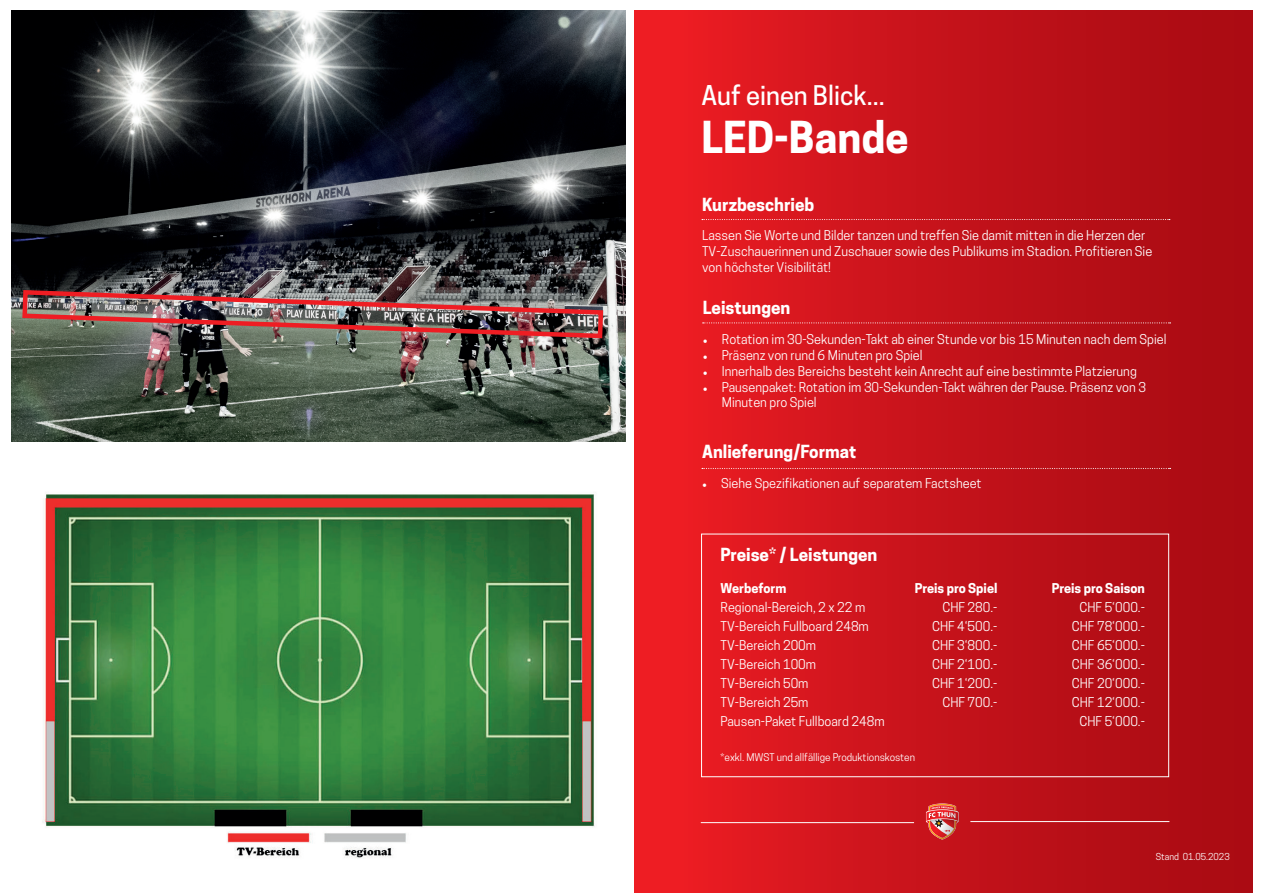
<style>
.page{position:relative;width:1263px;height:893px;background:#fff}
.page>*{position:absolute;margin:0;border:0;box-sizing:border-box;transform-origin:0 0}
.t1{font:700 41.4px "Cooper Hewitt";color:#fff}
.t2{font:500 25.5px "Cooper Hewitt";color:#fff}
.t3{font:700 16.95px "Cooper Hewitt";color:#fff}
.t4{font:12.75px/15.9px "Cooper Hewitt";color:#fff}
.t5{font:700 12.75px "Cooper Hewitt";color:#fff}
.t6{font:10.05px "Cooper Hewitt";color:#fff}
.t7{font:9px "Cooper Hewitt";color:#fff}
.s1{font-family:"Minion Pro"}
</style>
<div class="page">
<div style="left:635px;top:10px;width:618px;height:883px;background:linear-gradient(to right,#ed1d24,#a40a12)"></div>
<img style="left:12px;top:10px;width:614px;height:431px">
<div style="left:701px;top:534px;width:468px;height:243px;border:1px solid #fff"></div>
<svg style="left:926px;top:803px;width:32px;height:37px"></svg>
<hr style="left:701px;top:822px;width:213px;height:1px;background:#fff">
<hr style="left:970px;top:821px;width:199px;height:1px;background:#fff">
<svg style="left:702px;top:219px;width:468px;height:1px"></svg>
<svg style="left:702px;top:468px;width:468px;height:1px"></svg>
<svg style="left:703px;top:322px;width:467px;height:1px"></svg>
<img style="left:20px;top:288px;width:585px;height:53px">
<img style="left:42px;top:494px;width:553px;height:364px">
<h2 class="t2" style="left:701px;top:80px;width:185px">Auf einen Blick...</h2>
<h1 class="t1" style="left:701px;top:113px;width:209px">LED-Bande</h1>
<h3 class="t3" style="left:702px;top:194px;width:114px">Kurzbeschrieb</h3>
<p class="t4" style="left:702px;top:228px;width:452px">Lassen Sie Worte und Bilder tanzen und treffen Sie damit mitten in die Herzen der<br>TV-Zuschauerinnen und Zuschauer sowie des Publikums im Stadion. Profitieren Sie von höchster Visibilität!</p>
<h3 class="t3" style="left:703px;top:298px;width:89px">Leistungen</h3>
<p class="t4" style="left:703px;top:331px;width:465px"><span class="s1">•</span> Rotation im 30-Sekunden-Takt ab einer Stunde vor bis 15 Minuten nach dem Spiel</p>
<p class="t4" style="left:703px;top:347px;width:221px"><span class="s1">•</span> Präsenz von rund 6 Minuten pro Spiel</p>
<p class="t4" style="left:703px;top:363px;width:435px"><span class="s1">•</span> Innerhalb des Bereichs besteht kein Anrecht auf eine bestimmte Platzierung</p>
<p class="t4" style="left:722px;top:379px;width:426px;text-indent:-19px"><span class="s1">•</span> Pausenpaket: Rotation im 30-Sekunden-Takt währen der Pause. Präsenz von 3<br>Minuten pro Spiel</p>
<h3 class="t3" style="left:702px;top:442px;width:156px">Anlieferung/Format</h3>
<p class="t4" style="left:702px;top:475px;width:281px"><span class="s1">•</span> Siehe Spezifikationen auf separatem Factsheet</p>
<h3 class="t3" style="left:721px;top:544px;width:158px">Preise* / Leistungen</h3>
<p class="t5" style="left:721px;top:580px;width:67px">Werbeform</p>
<p class="t5" style="left:915px;top:580px;width:84px">Preis pro Spiel</p>
<p class="t5" style="left:1052px;top:580px;width:94px">Preis pro Saison</p>
<p class="t4" style="left:721px;top:599px;width:146px">Regional-Bereich, 2 x 22 m</p>
<p class="t4" style="left:942px;top:599px;width:56px">CHF 280.-</p>
<p class="t4" style="left:1079px;top:599px;width:67px">CHF 5‘000.-</p>
<p class="t4" style="left:721px;top:618px;width:150px">TV-Bereich Fullboard 248m</p>
<p class="t4" style="left:932px;top:618px;width:67px">CHF 4‘500.-</p>
<p class="t4" style="left:1072px;top:618px;width:74px">CHF 78‘000.-</p>
<p class="t4" style="left:721px;top:637px;width:97px">TV-Bereich 200m</p>
<p class="t4" style="left:932px;top:637px;width:67px">CHF 3‘800.-</p>
<p class="t4" style="left:1072px;top:637px;width:74px">CHF 65‘000.-</p>
<p class="t4" style="left:721px;top:656px;width:97px">TV-Bereich 100m</p>
<p class="t4" style="left:932px;top:656px;width:67px">CHF 2‘100.-</p>
<p class="t4" style="left:1072px;top:656px;width:74px">CHF 36‘000.-</p>
<p class="t4" style="left:721px;top:675px;width:89px">TV-Bereich 50m</p>
<p class="t4" style="left:932px;top:675px;width:67px">CHF 1‘200.-</p>
<p class="t4" style="left:1072px;top:675px;width:74px">CHF 20‘000.-</p>
<p class="t4" style="left:721px;top:695px;width:89px">TV-Bereich 25m</p>
<p class="t4" style="left:942px;top:695px;width:56px">CHF 700.-</p>
<p class="t4" style="left:1072px;top:695px;width:74px">CHF 12‘000.-</p>
<p class="t4" style="left:721px;top:714px;width:166px">Pausen-Paket Fullboard 248m</p>
<p class="t4" style="left:1079px;top:714px;width:67px">CHF 5‘000.-</p>
<p class="t6" style="left:721px;top:752px;width:196px">*exkl. MWST und allfällige Produktionskosten</p>
<p class="t7" style="left:1156px;top:851px;width:75px">Stand 01.05.2023</p>
</div>
